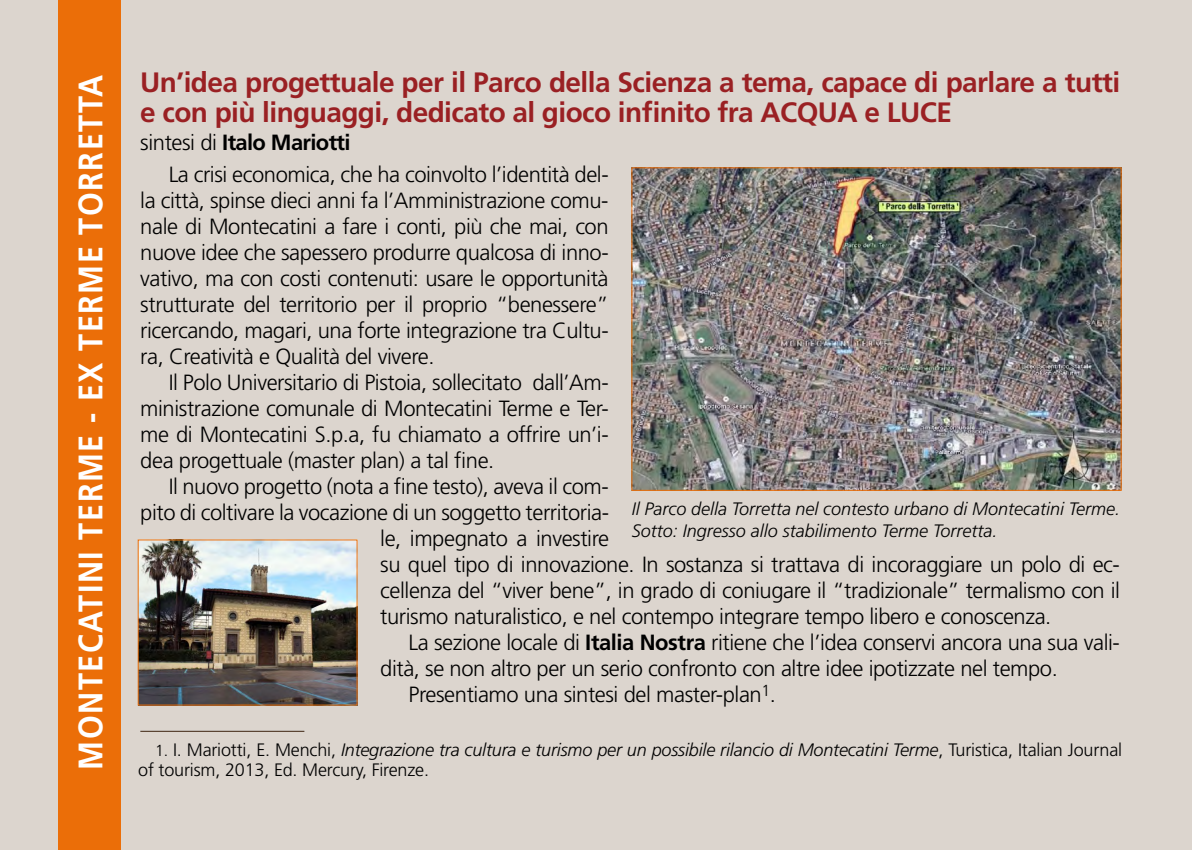
<style>
.page{position:relative;width:1192px;height:850px;background:#dcd5ce}
.page>*{position:absolute;margin:0;border:0;box-sizing:border-box;transform-origin:0 0}
.t1{font:700 34px "Frutiger";letter-spacing:.05em;color:#fff;scale:.9 1}
.t2{font:700 28px/30px "Frutiger";letter-spacing:-.02em;color:#9a2023}
.t3{font:300 22px/26px "Frutiger";letter-spacing:-.02em;color:#000;text-align:justify}
.t4{font:italic 300 18px/22px "Frutiger";color:#000}
.t5{font:300 18px "Frutiger";letter-spacing:-.01em;color:#000}
.s1{font-weight:700}
.s2{font-style:normal;font-size:16px}
.s3{font-style:normal}
</style>
<div class="page">
<div style="left:58px;top:0;width:63px;height:850px;background:#eb6e08"></div>
<div style="left:124px;top:715px;width:199px;height:18px;background:#000;opacity:.75"></div>
<img style="left:633px;top:169px;width:487px;height:320px">
<div style="left:631px;top:167px;width:491px;height:324px;border:1px solid #eb6e08"></div>
<img style="left:140px;top:541px;width:216px;height:163px">
<h1 class="t1" style="left:71px;top:770px;width:773px;rotate:-90deg">MONTECATINI TERME - EX TERME TORRETTA</h1>
<p class="t2" style="left:140px;top:67px;width:981px">Un’idea progettuale per il Parco della Scienza a tema, capace di parlare a tutti e con più linguaggi, dedicato al gioco infinito fra ACQUA e LUCE</p>
<p class="t3" style="left:169px;top:127px;width:441px;line-height:31.6px;text-indent:-28px">sintesi di <span class="s1">Italo Mariotti<br></span>La crisi economica, che ha coinvolto l’identità del-</p>
<p class="t3" style="left:140px;top:187px;width:470px">la città, spinse dieci anni fa l’Amministrazione comu&shy;nale di Montecatini a fare i conti, più che mai, con nuove idee che sapessero produrre qualcosa di inno&shy;vativo, ma con costi contenuti: usare le opportunità strutturate del territorio per il proprio “benessere” ricercando, magari, una forte integrazione tra Cultu&shy;ra, Creatività e Qualità del vivere.</p>
<p class="t3" style="left:140px;top:369px;width:470px;text-indent:28px">Il Polo Universitario di Pistoia, sollecitato dall’Am&shy;ministrazione comunale di Montecatini Terme e Ter&shy;me di Montecatini S.p.a, fu chiamato a offrire un’i&shy;dea progettuale (master plan) a tal fine.</p>
<p class="t3" style="left:169px;top:473px;width:442px">Il nuovo progetto (nota a fine testo), aveva il com-</p>
<p class="t3" style="left:140px;top:499px;width:470px">pito di coltivare la vocazione di un soggetto territoria-</p>
<p class="t3" style="left:380px;top:525px;width:230px">le, impegnato a investire</p>
<p class="t3" style="left:380px;top:551px;width:741px">su quel tipo di innovazione. In sostanza si trattava di incoraggiare un polo di ec-</p>
<p class="t3" style="left:380px;top:577px;width:741px">cellenza del “viver bene”, in grado di coniugare il “tradizionale” termalismo con il</p>
<p class="t3" style="left:380px;top:603px;width:673px">turismo naturalistico, e nel contempo integrare tempo libero e conoscenza.</p>
<p class="t3" style="left:409px;top:629px;width:713px">La sezione locale di <span class="s1">Italia Nostra</span> ritiene che l’idea conservi ancora una sua vali-</p>
<p class="t3" style="left:380px;top:655px;width:679px">dità, se non altro per un serio confronto con altre idee ipotizzate nel tempo.</p>
<p class="t3" style="left:409px;top:681px;width:369px">Presentiamo una sintesi del master-plan<sup>1</sup>.</p>
<p class="t4" style="left:632px;top:498px;width:490px">Il Parco della Torretta nel contesto urbano di Montecatini Terme.<br>Sotto: Ingresso allo stabilimento Terme Torretta.</p>
<p class="t4" style="left:155px;top:739px;width:968px"><span class="s2">1.</span> <span class="s3">I. Mariotti, E. Menchi,</span> Integrazione tra cultura e turismo per un possibile rilancio di Montecatini Terme<span class="s3">, Turistica, Italian Journal</span></p>
<p class="t5" style="left:138px;top:760px;width:292px">of tourism, 2013, Ed. Mercury, Firenze.</p>
</div>
